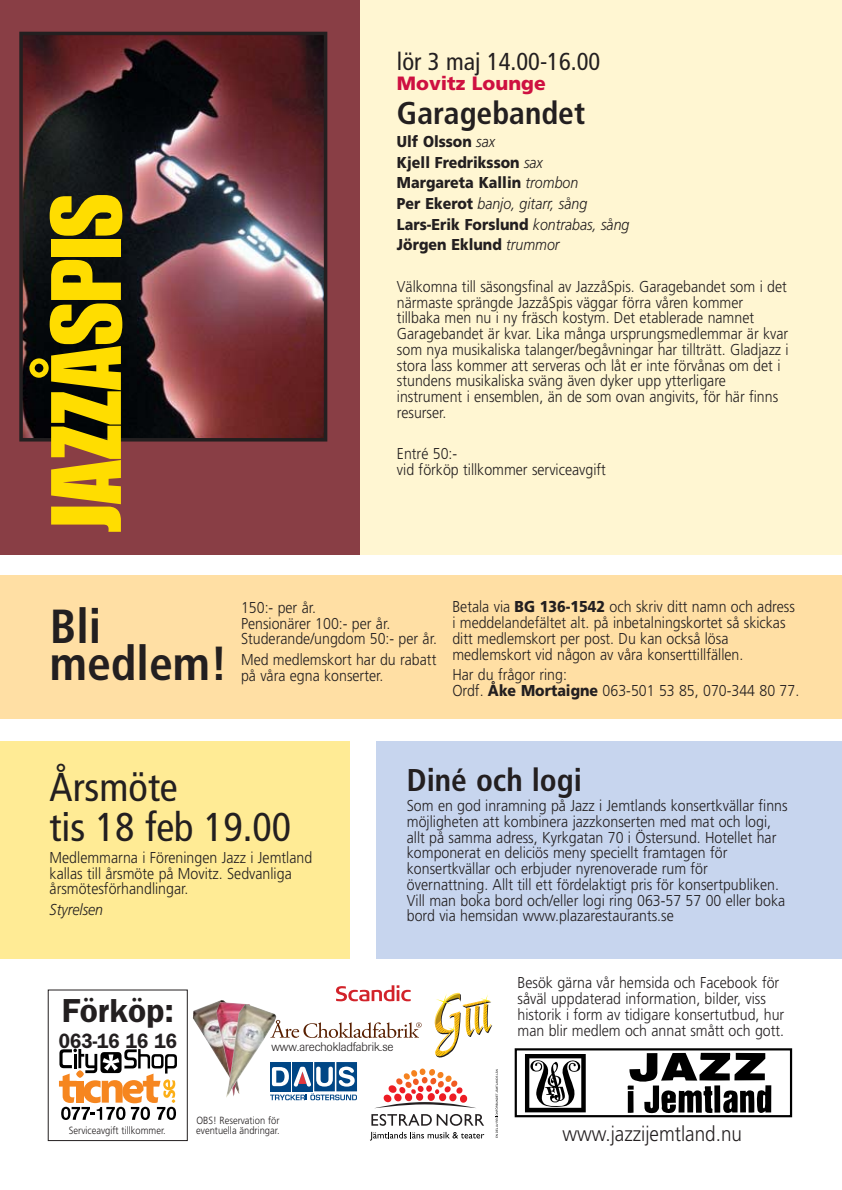
<style>
.page{position:relative;width:842px;height:1190px;background:#fff}
.page>*{position:absolute;margin:0;border:0;box-sizing:border-box;transform-origin:0 0}
.t1{font:700 condensed 47.77px/36.9px "Frutiger";color:#231f20}
.t2{font:condensed 40.25px/40.2px "Frutiger";color:#231f20}
.t3{font:600 33.43px "Franklin Gothic";color:#231f20}
.t4{font:700 condensed 31.5px "Frutiger";color:#231f20}
.t5{font:condensed 24.5px "Frutiger";color:#231f20}
.t6{font:300 21px "Frutiger";color:#231f20;scale:.9 1}
.t7{font:600 20.82px "Franklin Gothic";color:#231f20;scale:.9 1}
.t8{font:900 19.25px "Frutiger";color:#ce1041}
.t9{font:300 15.75px/15.8px "Frutiger";color:#231f20;scale:.9 1}
.t10{font:900 15.75px/20.7px "Frutiger";color:#231f20;scale:.9 1}
.t11{font:italic 300 15.75px "Frutiger";color:#231f20;scale:.9 1}
.t12{font:300 12.42px "Imago";color:#231f20}
.t13{font:300 10.33px "Frutiger";color:#231f20;scale:.9 1}
.s1{font-weight:300;font-style:italic}
.s2{font-weight:900}
</style>
<div class="page">
<div style="left:0;top:0;width:842px;height:555px;background:#fff6d2"></div>
<div style="left:48px;top:990px;width:140px;height:151px;border:1px solid #231f20"></div>
<svg style="left:371px;top:1114px;width:113px;height:12px"></svg>
<svg style="left:375px;top:1069px;width:101px;height:39px"></svg>
<svg style="left:370px;top:1132px;width:114px;height:9px"></svg>
<svg style="left:495px;top:1069px;width:3px;height:69px"></svg>
<svg style="left:515px;top:1048px;width:277px;height:69px"></svg>
<svg style="left:276px;top:1020px;width:146px;height:18px"></svg>
<img style="left:216px;top:1002px;width:28px;height:70px">
<img style="left:226px;top:1004px;width:50px;height:93px">
<svg style="left:270px;top:1093px;width:87px;height:7px"></svg>
<div style="left:336px;top:1062px;width:21px;height:29px;background:#004685"></div>
<div style="left:314px;top:1062px;width:21px;height:29px;background:#004685"></div>
<div style="left:292px;top:1062px;width:21px;height:29px;background:#004685"></div>
<div style="left:270px;top:1062px;width:20px;height:29px;background:#004685"></div>
<svg style="left:339px;top:1067px;width:16px;height:20px"></svg>
<svg style="left:272px;top:1067px;width:61px;height:20px"></svg>
<svg style="left:59px;top:1049px;width:118px;height:71px"></svg>
<div style="left:0;top:575px;width:842px;height:144px;background:#ffdfa4"></div>
<div style="left:0;top:742px;width:350px;height:217px;background:#ffeb95"></div>
<div style="left:376px;top:742px;width:466px;height:217px;background:#c7d5ee"></div>
<svg style="left:434px;top:993px;width:58px;height:65px"></svg>
<svg style="left:336px;top:985px;width:75px;height:16px"></svg>
<div style="left:0;top:0;width:359px;height:555px;background:#893e45"></div>
<img style="left:24px;top:37px;width:298px;height:400px">
<div style="left:19px;top:32px;width:308px;height:410px;border:4px solid #231f20"></div>
<svg style="left:29px;top:260px;width:93px;height:272px"></svg>
<div style="left:51px;top:239px;width:70px;height:18px;background:#fd0"></div>
<svg style="left:50px;top:195px;width:72px;height:41px;background:#bfa706"></svg>
<h3 class="t5" style="left:397px;top:51px;width:205px">lör 3 maj 14.00-16.00</h3>
<p class="t8" style="left:397px;top:76px;width:150px">Movitz Lounge</p>
<h3 class="t4" style="left:397px;top:100px;width:190px">Garagebandet</h3>
<p class="t10" style="left:397px;top:132px;width:260px">Ulf Olsson <span class="s1">sax<br></span>Kjell Fredriksson <span class="s1">sax<br></span>Margareta Kallin <span class="s1">trombon<br></span>Per Ekerot <span class="s1">banjo, gitarr, sång<br></span>Lars-Erik Forslund <span class="s1">kontrabas, sång<br></span>Jörgen Eklund <span class="s1">trummor</span></p>
<p class="t9" style="left:397px;top:280px;width:437px">Välkomna till säsongsfinal av JazzåSpis. Garagebandet som i det närmaste sprängde JazzåSpis väggar förra våren kommer tillbaka men nu i ny fräsch kostym. Det etablerade namnet Garagebandet är kvar. Lika många ursprungsmedlemmar är kvar som nya musikaliska talanger/begåvningar har tillträtt. Gladjazz i stora lass kommer att serveras och låt er inte förvånas om det i stundens musikaliska sväng även dyker upp ytterligare instrument i ensemblen, än de som ovan angivits, för här finns resurser.</p>
<p class="t9" style="left:397px;top:447px;width:234px">Entré 50:-<br>vid förköp tillkommer serviceavgift</p>
<h1 class="t1" style="left:50px;top:612px;width:179px">Bli medlem!</h1>
<p class="t9" style="left:241px;top:601px;width:219px">150:- per år.<br>Pensionärer 100:- per år.<br>Studerande/ungdom 50:- per år.</p>
<p class="t9" style="left:241px;top:653px;width:218px">Med medlemskort har du rabatt på våra egna konserter.</p>
<p class="t9" style="left:452px;top:600px;width:382px">Betala via <span class="s2">BG 136-1542</span> och skriv ditt namn och adress i meddelandefältet alt. på inbetalningskortet så skickas ditt medlemskort per post. Du kan också lösa medlemskort vid någon av våra konserttillfällen.</p>
<p class="t9" style="left:452px;top:668px;width:387px">Har du frågor ring:<br>Ordf. <span class="s2">Åke Mortaigne</span> 063-501 53 85, 070-344 80 77.</p>
<h2 class="t2" style="left:50px;top:770px;width:243px">Årsmöte<br>tis 18 feb 19.00</h2>
<p class="t9" style="left:50px;top:851px;width:293px">Medlemmarna i Föreningen Jazz i Jemtland kallas till årsmöte på Movitz. Sedvanliga årsmötesförhandlingar.</p>
<p class="t11" style="left:50px;top:903px;width:61px">Styrelsen</p>
<h3 class="t4" style="left:407px;top:768px;width:176px">Diné och logi</h3>
<p class="t9" style="left:407px;top:799px;width:425px">Som en god inramning på Jazz i Jemtlands konsertkvällar finns möjligheten att kombinera jazzkonserten med mat och logi, allt på samma adress, Kyrkgatan 70 i Östersund. Hotellet har komponerat en deliciös meny speciellt framtagen för konsertkvällar och erbjuder nyrenoverade rum för övernattning. Allt till ett fördelaktigt pris för konsertpubliken.<br>Vill man boka bord och/eller logi ring 063-57 57 00 eller boka bord via hemsidan www.plazarestaurants.se</p>
<h3 class="t3" style="left:62px;top:999px;width:114px">Förköp:</h3>
<h3 class="t7" style="left:59px;top:1034px;width:133px">063-16 16 16</h3>
<p class="t12" style="left:271px;top:1042px;width:124px">www.arechokladfabrik.se</p>
<p class="t9" style="left:517px;top:976px;width:298px">Besök gärna vår hemsida och Facebook för såväl uppdaterad information, bilder, viss historik i form av tidigare konsertutbud, hur man blir medlem och annat smått och gott.</p>
<p class="t13" style="left:196px;top:1116px;width:94px">OBS! Reservation för</p>
<p class="t13" style="left:69px;top:1127px;width:109px">Serviceavgift tillkommer.</p>
<p class="t13" style="left:196px;top:1127px;width:94px">eventuella ändringar.</p>
<h3 class="t6" style="left:562px;top:1126px;width:201px">www.jazzijemtland.nu</h3>
</div>
